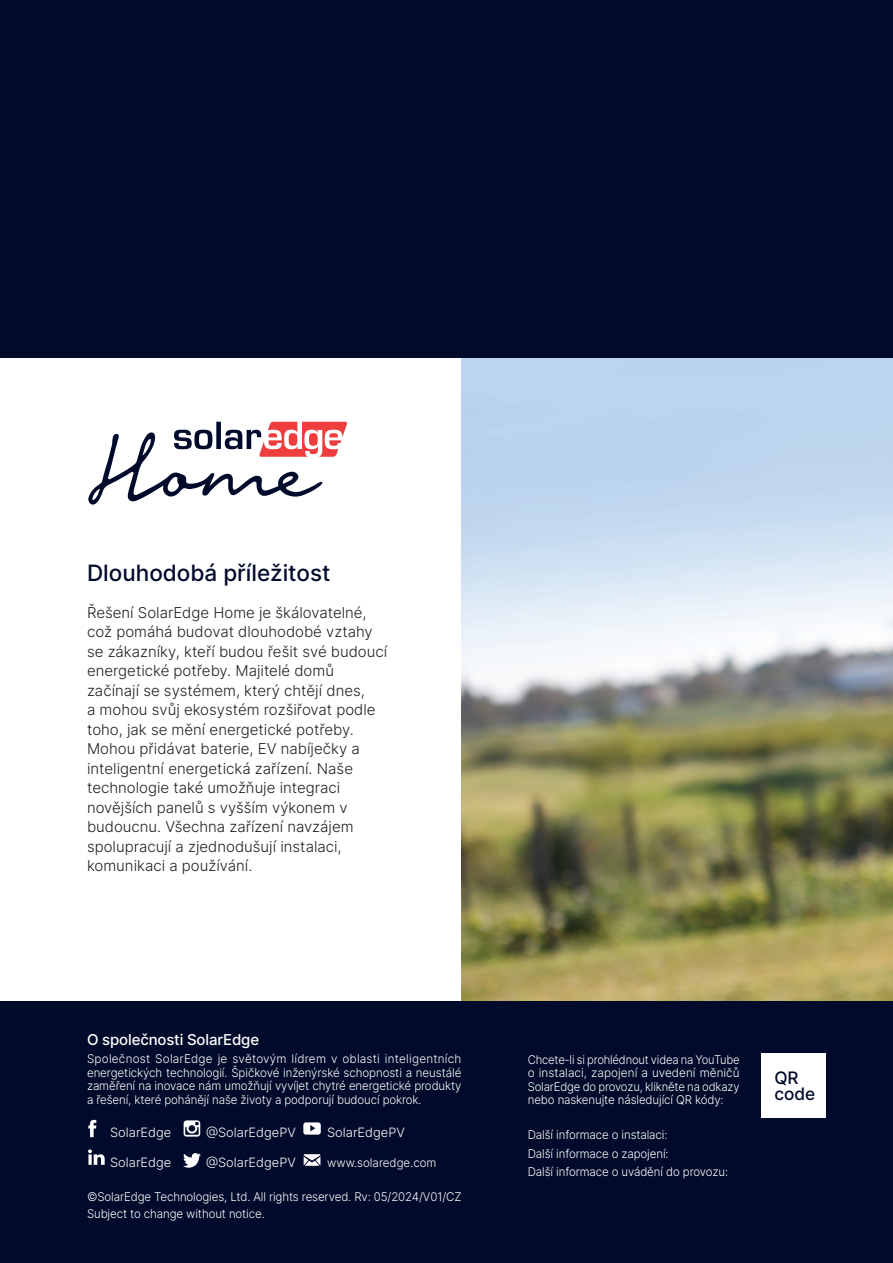
<style>
.page{position:relative;width:893px;height:1263px;background:#000a2a}
.page>*{position:absolute;margin:0;border:0;box-sizing:border-box;transform-origin:0 0}
.t1{font:500 22.5px "Inter";color:#000a2a}
.t2{font:500 17.25px/16px "Inter";color:#000a2a}
.Text_mishne{font:300 15px/19.5px "Inter";color:#231f20}
.Body{font:500 15px "Inter";letter-spacing:-.01em;color:#fff}
.Body-2{font:300 12.9px "Inter";color:#fff}
.Body-3{font:300 12px/13.5px "Inter";letter-spacing:-.01em;color:#fff;text-align:justify}
.Body-4{font:300 12px "Inter";letter-spacing:-.01em;color:#fff;scale:.96 1}
.Body-5{font:300 12px/13.5px "Inter";letter-spacing:-.01em;color:#fff;text-align:justify;scale:.94 1}
</style>
<div class="page">
<div style="left:0;top:358px;width:472px;height:643px;background:#fff"></div>
<img style="left:461px;top:358px;width:432px;height:643px">
<svg style="left:304px;top:1154px;width:16px;height:12px"></svg>
<svg style="left:184px;top:1120px;width:16px;height:16px"></svg>
<svg style="left:88px;top:1149px;width:17px;height:16px"></svg>
<svg style="left:88px;top:1120px;width:8px;height:17px"></svg>
<svg style="left:183px;top:1153px;width:18px;height:15px"></svg>
<svg style="left:303px;top:1122px;width:18px;height:12px"></svg>
<svg style="left:88px;top:422px;width:259px;height:83px"></svg>
<div style="left:762px;top:1053px;width:64px;height:64px;background:#fff"></div>
<p class="t1" style="left:87px;top:556px;width:245px">Dlouhodobá příležitost</p>
<p class="Text_mishne" style="left:87px;top:602px;width:302px">Řešení SolarEdge Home je škálovatelné, což pomáhá budovat dlouhodobé vztahy se zákazníky, kteří budou řešit své budoucí energetické potřeby. Majitelé domů začínají se systémem, který chtějí dnes,<br>a mohou svůj ekosystém rozšiřovat podle toho, jak se mění energetické potřeby.<br>Mohou přidávat baterie, EV nabíječky a inteligentní energetická zařízení. Naše technologie také umožňuje integraci novějších panelů s vyšším výkonem v budoucnu. Všechna zařízení navzájem spolupracují a zjednodušují instalaci, komunikaci a používání.</p>
<p class="Body" style="left:87px;top:1029px;width:174px">O společnosti SolarEdge</p>
<p class="Body-3" style="left:87px;top:1052px;width:376px">Společnost SolarEdge je světovým lídrem v oblasti inteligentních energetických technologií. Špičkové inženýrské schopnosti a neustálé zaměření na inovace nám umožňují vyvíjet chytré energetické produkty a řešení, které pohánějí naše životy a podporují budoucí pokrok.</p>
<p class="Body-5" style="left:528px;top:1052px;width:227px">Chcete-li si prohlédnout videa na YouTube o instalaci, zapojení a uvedení měničů SolarEdge do provozu, klikněte na odkazy nebo naskenujte následující QR kódy:</p>
<p class="Body-4" style="left:528px;top:1126px;width:147px">Další informace o instalaci:</p>
<p class="Body-4" style="left:528px;top:1144px;width:148px">Další informace o zapojení:</p>
<p class="Body-4" style="left:528px;top:1163px;width:210px">Další informace o uvádění do provozu:</p>
<p class="Body-4" style="left:87px;top:1188px;width:392px">©SolarEdge Technologies, Ltd. All rights reserved. Rv: 05/2024/V01/CZ</p>
<p class="Body-4" style="left:87px;top:1204px;width:187px">Subject to change without notice.</p>
<p class="Body-2" style="left:110px;top:1123px;width:63px">SolarEdge</p>
<p class="Body-2" style="left:206px;top:1123px;width:91px">@SolarEdgePV</p>
<p class="Body-2" style="left:327px;top:1123px;width:79px">SolarEdgePV</p>
<p class="Body-2" style="left:110px;top:1153px;width:63px">SolarEdge</p>
<p class="Body-2" style="left:206px;top:1153px;width:91px">@SolarEdgePV</p>
<p class="Body-4" style="left:327px;top:1154px;width:115px">www.solaredge.com</p>
<p class="t2" style="left:774px;top:1069px;width:42px">QR code</p>
</div>
